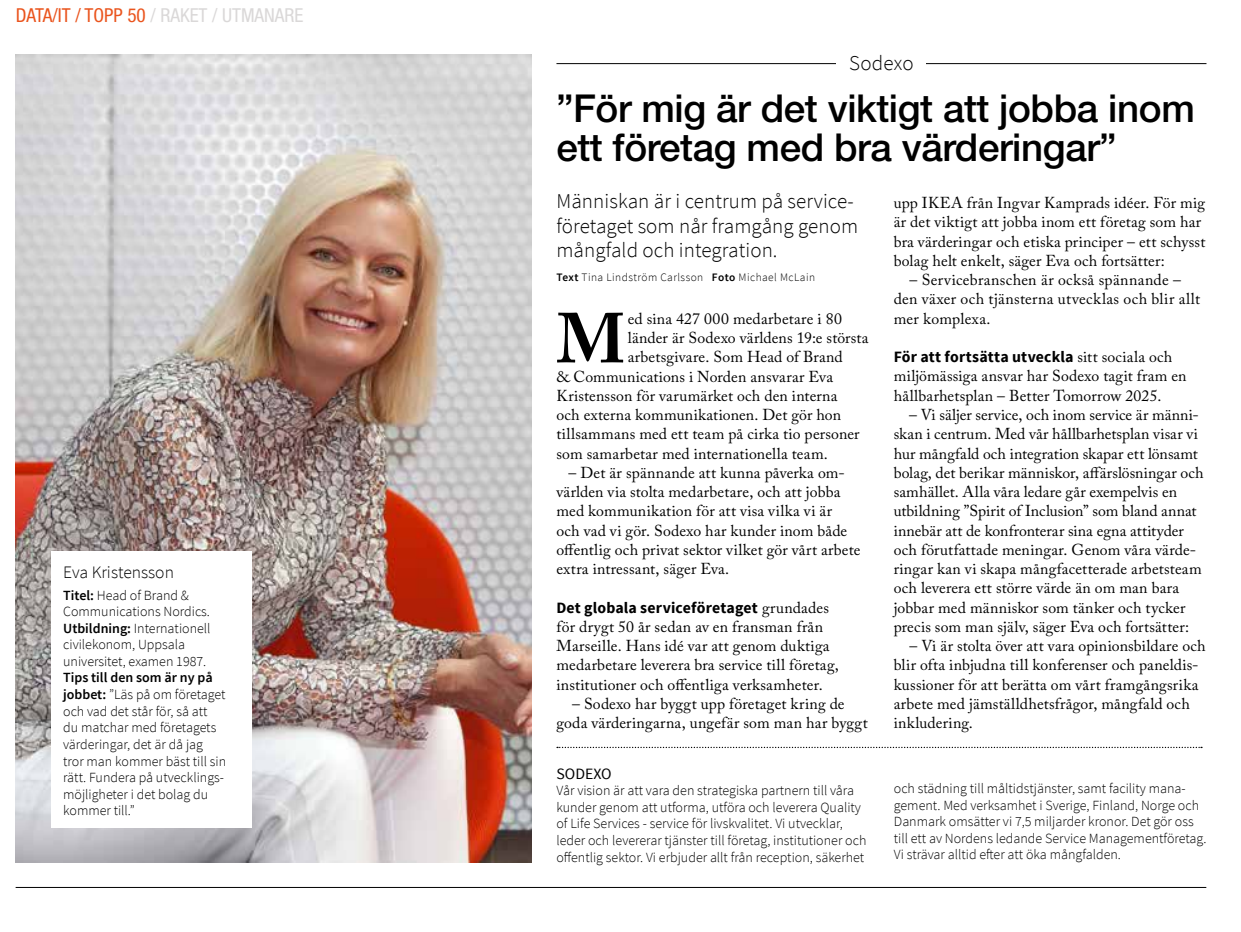
<style>
.page{position:relative;width:1241px;height:932px;background:#fff}
.page>*{position:absolute;margin:0;border:0;box-sizing:border-box;transform-origin:0 0}
.t1{font:700 69.83px "Adobe Caslon Pro";color:#000}
.t2{font:500 38.5px/38.5px "Helvetica Neue LT Std";letter-spacing:-.01em;color:#000}
.t3{font:300 21px/24.5px "Source Sans Pro";letter-spacing:.005em;color:#000}
.t4{font:condensed 19.25px "Helvetica Neue LT Std";color:#dad8d8}
.t5{font:300 17.5px "Source Sans Pro";color:#000}
.t6{font:15.75px/19.2px "Adobe Caslon Pro";letter-spacing:.01em;color:#000}
.t7{font:700 15.75px "Source Sans Pro";letter-spacing:.01em;color:#000}
.t8{font:15.75px "Source Sans Pro";color:#000}
.t9{font:300 14px/16.6px "Source Sans Pro";color:#000}
.t10{font:300 11.38px "Source Sans Pro";letter-spacing:.04em;color:#000}
.s1{color:#ea541d}
.s2{font-weight:600}
.s3{font-family:"Adobe Caslon Pro";font-weight:400}
</style>
<div class="page">
<hr style="left:16px;top:887px;width:1190px;height:1px;background:#000">
<img style="left:16px;top:54px;width:515px;height:809px">
<svg style="left:557px;top:747px;width:645px;height:1px"></svg>
<hr style="left:556px;top:63px;width:650px;height:1px;background:#000">
<div style="left:837px;top:42px;width:89px;height:40px;background:#fff"></div>
<div style="left:51px;top:551px;width:201px;height:277px;background:#fff"></div>
<p class="t4" style="left:16px;top:4px;width:289px"><span class="s1">DATA/IT / TOPP 50</span> / RAKET / UTMANARE</p>
<p class="t5" style="left:63px;top:562px;width:112px">Eva Kristensson</p>
<p class="t9" style="left:63px;top:587px;width:149px"><span class="s2">Titel:</span> Head of Brand &amp;<br>Communications Nordics.<br><span class="s2">Utbildning:</span> Internationell civilekonom, Uppsala universitet, examen 1987.</p>
<p class="t9" style="left:63px;top:669px;width:165px"><span class="s2">Tips till den som är ny på jobbet:</span> ”Läs på om företaget och vad det står för, så att<br>du matchar med företagets värderingar, det är då jag tror man kommer bäst till sin rätt. Fundera på utvecklings&shy;möjligheter i det bolag du kommer till.”</p>
<h3 class="t3" style="left:849px;top:51px;width:66px">Sodexo</h3>
<h2 class="t2" style="left:556px;top:89px;width:640px">”För mig är det viktigt att jobba inom ett företag med bra värderingar”</h2>
<h3 class="t3" style="left:556px;top:189px;width:303px">Människan är i centrum på service&shy;företaget som når framgång genom mångfald och integration.</h3>
<p class="t10" style="left:556px;top:271px;width:260px"><span class="s2">Text</span> Tina Lindström Carlsson <span class="s2">Foto</span> Michael McLain</p>
<h1 class="t1" style="left:556px;top:297px;width:71px">M</h1>
<p class="t6" style="left:628px;top:309px;width:216px">ed sina 427 000 medarbetare i 80</p>
<p class="t6" style="left:628px;top:328px;width:242px">länder är Sodexo världens 19:e största</p>
<p class="t6" style="left:628px;top:347px;width:217px">arbetsgivare. Som Head of Brand</p>
<p class="t6" style="left:556px;top:366px;width:278px">&amp; Communications i Norden ansvarar Eva</p>
<p class="t6" style="left:556px;top:386px;width:283px">Kristensson för varumärket och den interna</p>
<p class="t6" style="left:556px;top:405px;width:286px">och externa kommunikationen. Det gör hon</p>
<p class="t6" style="left:556px;top:424px;width:305px">tillsammans med ett team på cirka tio personer</p>
<p class="t6" style="left:556px;top:443px;width:273px">som samarbetar med internationella team.</p>
<p class="t6" style="left:556px;top:463px;width:306px;text-indent:12px">– Det är spännande att kunna påverka om&shy;världen via stolta medarbetare, och att jobba med kommunikation för att visa vilka vi är<br>och vad vi gör. Sodexo har kunder inom både offentlig och privat sektor vilket gör vårt arbete extra intressant, säger Eva.</p>
<p class="t7" style="left:556px;top:597px;width:274px">Det globala serviceföretaget <span class="s3">grundades</span></p>
<p class="t6" style="left:556px;top:617px;width:284px">för drygt 50 år sedan av en fransman från Marseille. Hans idé var att genom duktiga medarbetare leverera bra service till företag, institutioner och offentliga verksamheter.</p>
<p class="t6" style="left:556px;top:694px;width:313px;text-align:center">– Sodexo har byggt upp företaget kring de<br>goda värderingarna, ungefär som man har byggt</p>
<p class="t6" style="left:893px;top:193px;width:313px">upp IKEA från Ingvar Kamprads idéer. För mig är det viktigt att jobba inom ett företag som har bra värderingar och etiska principer – ett schysst bolag helt enkelt, säger Eva och fortsätter:</p>
<p class="t6" style="left:893px;top:270px;width:308px;text-indent:16px">– Servicebranschen är också spännande – den växer och tjänsterna utvecklas och blir allt mer komplexa.</p>
<p class="t7" style="left:893px;top:347px;width:280px">För att fortsätta utveckla <span class="s3">sitt sociala och</span></p>
<p class="t6" style="left:893px;top:366px;width:294px">miljömässiga ansvar har Sodexo tagit fram en hållbarhetsplan – Better Tomorrow 2025.</p>
<p class="t6" style="left:893px;top:405px;width:311px;text-indent:16px">– Vi säljer service, och inom service är männi&shy;skan i centrum. Med vår hållbarhetsplan visar vi hur mångfald och integration skapar ett lönsamt bolag, det berikar människor, affärslösningar och samhället. Alla våra ledare går exempelvis en utbildning ”Spirit of Inclusion” som bland annat innebär att de konfronterar sina egna attityder och förutfattade meningar. Genom våra värde&shy;ringar kan vi skapa mångfacetterade arbetsteam och leverera ett större värde än om man bara jobbar med människor som tänker och tycker precis som man själv, säger Eva och fortsätter:</p>
<p class="t6" style="left:893px;top:636px;width:314px;text-indent:16px">– Vi är stolta över att vara opinionsbildare och blir ofta inbjudna till konferenser och paneldis&shy;kussioner för att berätta om vårt framgångsrika arbete med jämställdhetsfrågor, mångfald och inkludering.</p>
<p class="t8" style="left:556px;top:763px;width:57px">SODEXO</p>
<p class="t9" style="left:556px;top:782px;width:311px">Vår vision är att vara den strategiska partnern till våra kunder genom att utforma, utföra och leverera Quality of Life Services - service för livskvalitet. Vi utvecklar, leder och levererar tjänster till företag, institutioner och offentlig sektor. Vi erbjuder allt från reception, säkerhet</p>
<p class="t9" style="left:894px;top:780px;width:314px">och städning till måltidstjänster, samt facility mana&shy;gement. Med verksamhet i Sverige, Finland, Norge och Danmark omsätter vi 7,5 miljarder kronor. Det gör oss till ett av Nordens ledande Service Managementföretag.<br>Vi strävar alltid efter att öka mångfalden.</p>
</div>
